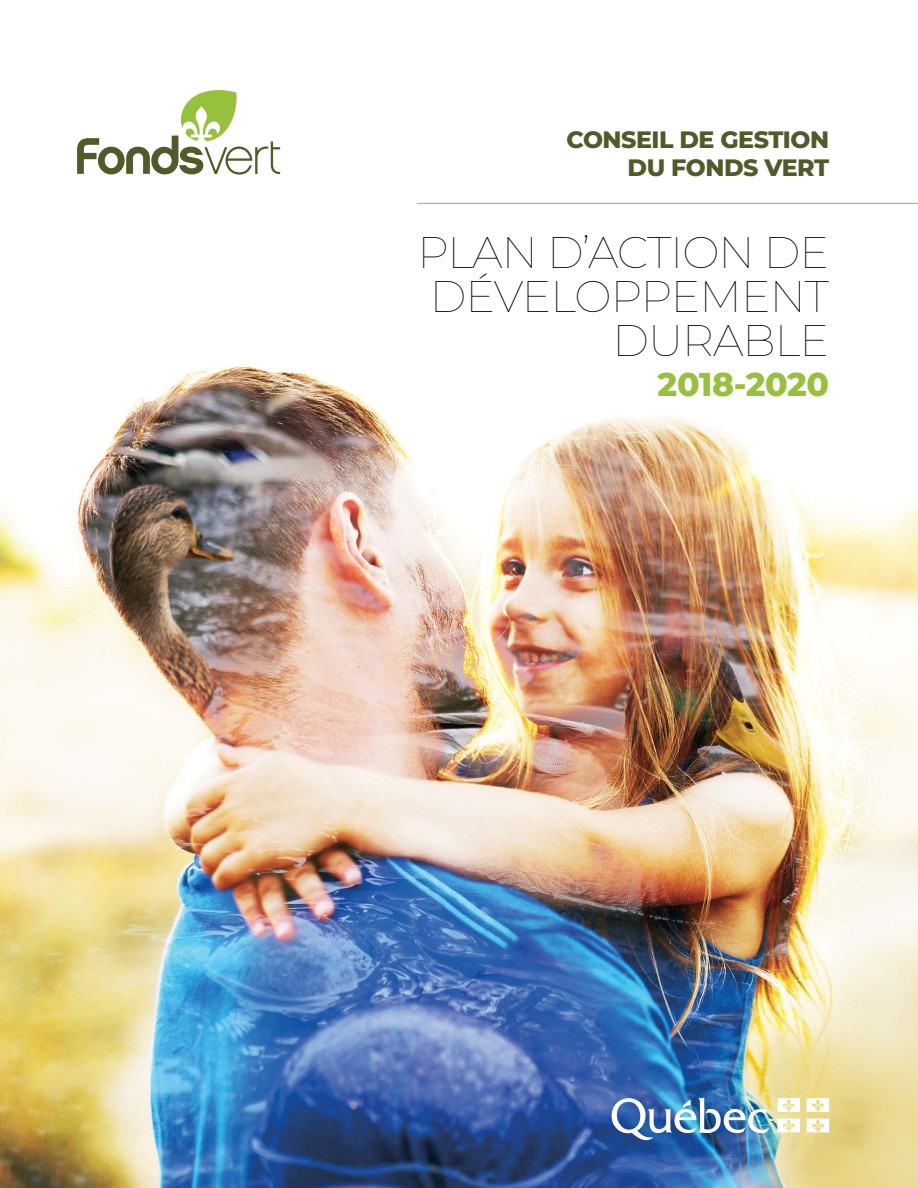
<style>
.page{position:relative;width:918px;height:1188px;background:#fff}
.page>*{position:absolute;margin:0;border:0;box-sizing:border-box;transform-origin:0 0}
.t1{font:100 44.25px/44.2px "Montserrat";letter-spacing:-.02em;color:#000;text-align:right}
.t2{font:800 33px "Montserrat";letter-spacing:-.01em;color:#96c13d}
.t3{font:800 23.7px/28.5px "Montserrat";letter-spacing:-.02em;color:#4f5c29;text-align:right}
</style>
<div class="page">
<img style="left:0;top:147px;width:918px;height:1041px">
<img style="left:612px;top:1097px;width:157px;height:44px">
<svg style="left:778px;top:1098px;width:22px;height:14px"></svg>
<svg style="left:807px;top:1098px;width:22px;height:14px"></svg>
<svg style="left:778px;top:1119px;width:22px;height:13px"></svg>
<svg style="left:807px;top:1119px;width:22px;height:13px"></svg>
<hr style="left:417px;top:203px;width:501px;height:1px;background:#96c13d">
<svg style="left:77px;top:90px;width:203px;height:85px"></svg>
<p class="t3" style="left:566px;top:124px;width:264px">CONSEIL DE GESTION<br>DU FONDS VERT</p>
<p class="t1" style="left:417px;top:229px;width:413px">PLAN D’ACTION DE<br>DÉVELOPPEMENT<br>DURABLE</p>
<p class="t2" style="left:658px;top:360px;width:173px">2018-2020</p>
</div>
